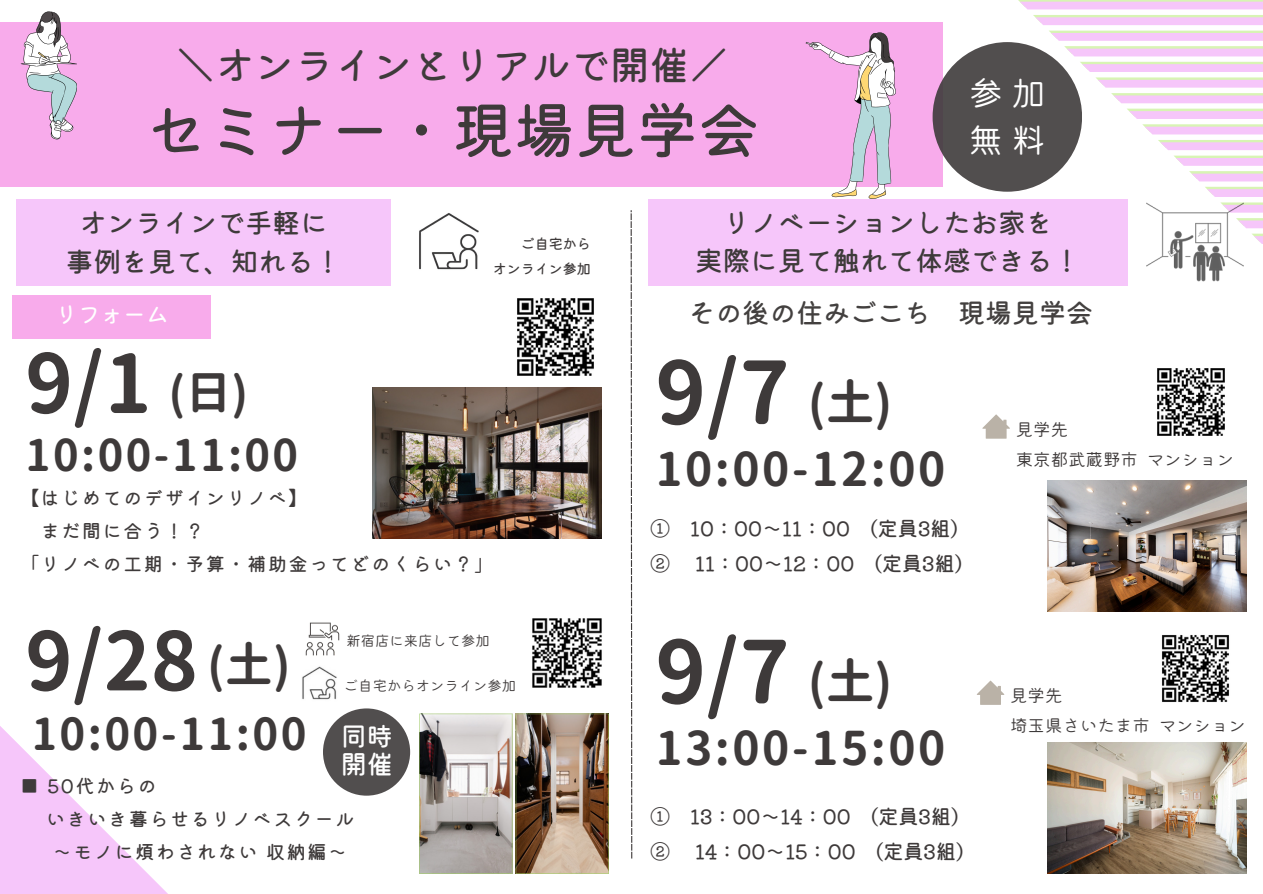
<style>
.page{position:relative;width:1263px;height:894px;background:#fff}
.page>*{position:absolute;margin:0;border:0;box-sizing:border-box;transform-origin:0 0}
.t1{font:700 85.95px "Gen Jyuu Gothic";color:#3e3a3a}
.t2{font:700 80.85px "Gen Jyuu Gothic";color:#3e3a3a}
.t3{font:700 80.1px "Gen Jyuu Gothic";color:#3e3a3a}
.t4{font:61.5px "Mamelon 5 Hi Regular";color:#3e3a3a}
.t5{font:700 48.3px "Gen Jyuu Gothic";color:#3e3a3a}
.t6{font:700 47.55px "Gen Jyuu Gothic";color:#3e3a3a}
.t7{font:700 46.2px "Gen Jyuu Gothic";letter-spacing:.055em;color:#3e3a3a}
.t8{font:700 45.45px "Gen Jyuu Gothic";color:#3e3a3a}
.t9{font:700 43.95px "Gen Jyuu Gothic";letter-spacing:.055em;color:#3e3a3a}
.t10{font:700 43.5px "Gen Jyuu Gothic";letter-spacing:.055em;color:#3e3a3a}
.t11{font:39.45px "Mamelon 5 Hi Regular";color:#3e3a3a}
.t12{font:34.35px/47.2px "Mamelon 3 Hi Regular";color:#fff}
.t13{font:27.6px/38.2px "Mamelon 5 Hi Regular";color:#3e3a3a;text-align:center}
.t14{font:27px "Mamelon 5 Hi Regular";color:#43403f}
.t15{font:26.1px/28px "Mamelon 5 Hi Regular";color:#fff}
.t16{font:22.65px "Mamelon 5 Hi Regular";color:#fff}
.t17{font:20.1px "Mamelon 5 Hi Regular";color:#3e3a3a}
.t18{font:18.75px "Mamelon 5 Hi Regular";letter-spacing:.1em;color:#3e3a3a}
.t19{font:17.55px "Mamelon 3 Hi Regular";color:#3e3a3a}
.t20{font:14.4px "Mamelon 3 Hi Regular";color:#3e3a3a}
.t21{font:14.1px "Mamelon 5 Hi Regular";color:#3e3a3a}
</style>
<div class="page">
<div style="left:0;top:22px;width:943px;height:165px;background:#f8abeb"></div>
<div style="left:933px;top:42px;width:149px;height:150px;background:#514e4e;border-radius:50%"></div>
<svg style="left:806px;top:32px;width:90px;height:167px"></svg>
<svg style="left:631px;top:210px;width:1px;height:648px"></svg>
<svg style="left:21px;top:11px;width:56px;height:128px"></svg>
<svg style="left:0;top:506px;width:376px;height:387px"></svg>
<img style="left:373px;top:388px;width:228px;height:150px">
<img style="left:419px;top:213px;width:60px;height:57px">
<div style="left:13px;top:295px;width:198px;height:43px;background:#f8abeb"></div>
<div style="left:17px;top:199px;width:374px;height:87px;background:#f6c6fa"></div>
<img style="left:301px;top:664px;width:36px;height:37px">
<img style="left:301px;top:616px;width:43px;height:44px">
<svg style="left:1244px;top:218px;width:19px;height:26px"></svg>
<svg style="left:1205px;top:187px;width:58px;height:25px"></svg>
<svg style="left:1158px;top:140px;width:105px;height:41px"></svg>
<svg style="left:1127px;top:109px;width:136px;height:25px"></svg>
<svg style="left:1080px;top:62px;width:183px;height:41px"></svg>
<svg style="left:1049px;top:31px;width:214px;height:25px"></svg>
<svg style="left:1033px;top:15px;width:230px;height:10px;background:#efd1e9"></svg>
<svg style="left:1018px;top:0;width:245px;height:9px;background:#f0cfed"></svg>
<img style="left:1047px;top:480px;width:199px;height:131px">
<img style="left:1147px;top:194px;width:97px;height:88px">
<svg style="left:982px;top:414px;width:28px;height:24px"></svg>
<div style="left:648px;top:199px;width:479px;height:87px;background:#f6c6fa"></div>
<div style="left:323px;top:708px;width:87px;height:87px;background:#514e4e;border-radius:50%"></div>
<img style="left:1047px;top:742px;width:199px;height:131px">
<svg style="left:977px;top:680px;width:27px;height:24px"></svg>
<img style="left:517px;top:298px;width:77px;height:78px">
<img style="left:419px;top:713px;width:190px;height:160px">
<img style="left:1157px;top:368px;width:68px;height:68px">
<img style="left:1162px;top:635px;width:67px;height:67px">
<img style="left:532px;top:618px;width:70px;height:70px">
<p class="t11" style="left:176px;top:45px;width:554px">＼オンラインとリアルで開催／</p>
<p class="t4" style="left:145px;top:99px;width:616px">セミナー・現場見学会</p>
<p class="t12" style="left:969px;top:69px;width:78px">参加無料</p>
<p class="t13" style="left:66px;top:204px;width:277px">オンラインで手軽に事例を見て、知れる！</p>
<p class="t21" style="left:521px;top:236px;width:72px">ご自宅から</p>
<h1 class="t21" style="left:493px;top:261px;width:100px">オンライン参加</h1>
<p class="t13" style="left:695px;top:203px;width:387px">リノベーションしたお家を<br>実際に見て触れて体感できる！</p>
<h3 class="t16" style="left:55px;top:303px;width:115px">リフォーム</h3>
<h3 class="t14" style="left:688px;top:299px;width:406px">その後の住みごこち 現場見学会</h3>
<p class="t2" style="left:25px;top:326px;width:128px">9/1</p>
<p class="t10" style="left:25px;top:424px;width:274px">10:00-11:00</p>
<p class="t8" style="left:169px;top:361px;width:81px">(日)</p>
<p class="t18" style="left:20px;top:488px;width:289px">【はじめてのデザインリノベ】</p>
<p class="t18" style="left:41px;top:521px;width:165px">まだ間に合う！？</p>
<h1 class="t18" style="left:20px;top:554px;width:475px">「リノベの工期・予算・補助金ってどのくらい？」</h1>
<h4 class="t3" style="left:25px;top:604px;width:174px">9/28</h4>
<h2 class="t9" style="left:31px;top:702px;width:277px">10:00-11:00</h2>
<p class="t6" style="left:207px;top:631px;width:85px">(土)</p>
<h5 class="t20" style="left:346px;top:633px;width:145px">新宿店に来店して参加</h5>
<p class="t20" style="left:344px;top:678px;width:174px">ご自宅からオンライン参加</p>
<h6 class="t15" style="left:341px;top:722px;width:54px">同時開催</h6>
<h3 class="t18" style="left:20px;top:776px;width:138px">■ 50代からの</h3>
<h3 class="t18" style="left:46px;top:809px;width:309px">いきいき暮らせるリノベスクール</h3>
<p class="t18" style="left:53px;top:842px;width:290px">～モノに煩わされない収納編～</p>
<h3 class="t1" style="left:655px;top:331px;width:136px">9/7</h3>
<h3 class="t7" style="left:655px;top:436px;width:291px">10:00-12:00</h3>
<p class="t5" style="left:808px;top:368px;width:86px">(土)</p>
<p class="t17" style="left:650px;top:518px;width:310px">① 10：00～ 11：00 (定員3組)</p>
<p class="t17" style="left:650px;top:553px;width:314px">② 11：00～ 12：00 (定員3組)</p>
<p class="t1" style="left:655px;top:610px;width:136px">9/7</p>
<p class="t7" style="left:655px;top:715px;width:291px">13:00-15:00</p>
<p class="t5" style="left:808px;top:647px;width:86px">(土)</p>
<h6 class="t17" style="left:650px;top:806px;width:310px">① 13：00～ 14：00 (定員3組)</h6>
<p class="t17" style="left:650px;top:840px;width:315px">② 14：00～ 15：00 (定員3組)</p>
<p class="t19" style="left:1016px;top:420px;width:54px">見学先</p>
<p class="t19" style="left:1016px;top:450px;width:220px">東京都武蔵野市マンション</p>
<h3 class="t19" style="left:1010px;top:686px;width:54px">見学先</h3>
<h3 class="t19" style="left:1010px;top:716px;width:237px">埼玉県さいたま市マンション</h3>
</div>
